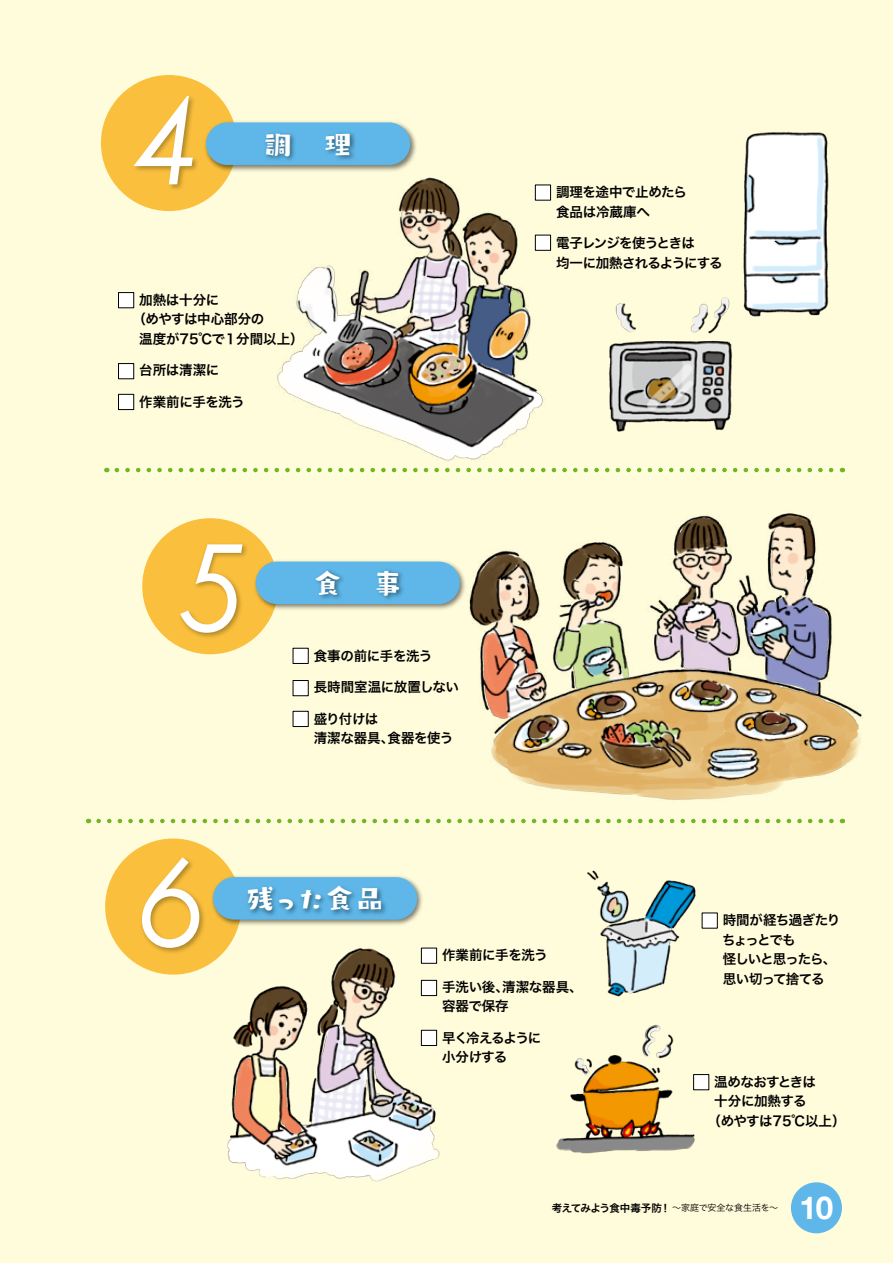
<style>
.page{position:relative;width:893px;height:1263px;background:#fffcdb}
.page>*{position:absolute;margin:0;border:0;box-sizing:border-box;transform-origin:0 0}
.t1{font:italic 120px "Century Gothic";color:#fff}
.t2{font:700 31.5px "Helvetica Neue";color:#fff}
.t3{font:30px "Baby Pop Std EB";letter-spacing:-.09em;color:#fff}
.t4{font:13.5px/19.5px "Hira Kaku Pro W6";letter-spacing:-.03em;color:#000}
.t5{font:13.5px/19.5px "Hira Kaku Pro W6";letter-spacing:-.06em;color:#000}
.t6{font:13.5px/19.5px "Hira Kaku Pro W6";letter-spacing:-.065em;color:#000}
.t7{font:13.5px "Hira Kaku Pro W6";color:#000}
.t8{font:13.5px/19.5px "Hira Kaku Pro W6";letter-spacing:-.08em;color:#000}
.t9{font:13.5px "Hira Kaku Pro W6";letter-spacing:-.01em;color:#000}
.t10{font:13.5px "Hira Kaku Pro W6";letter-spacing:-.05em;color:#000}
.t11{font:10.5px "Hira Kaku Pro W6";letter-spacing:-.045em;color:#000}
.s1{font-family:"Hira Kaku Pro W3";font-size:9px}
</style>
<div class="page">
<div style="left:101px;top:75px;width:136px;height:136px;background:#fac03d;border-radius:50%"></div>
<div style="left:142px;top:518px;width:136px;height:136px;background:#fac03d;border-radius:50%"></div>
<div style="left:105px;top:838px;width:136px;height:136px;background:#fac03d;border-radius:50%"></div>
<img style="left:129px;top:77px;width:83px;height:134px">
<img style="left:176px;top:523px;width:80px;height:132px">
<img style="left:136px;top:838px;width:80px;height:137px">
<svg style="left:99px;top:819px;width:744px;height:4px"></svg>
<img style="left:743px;top:132px;width:86px;height:185px">
<img style="left:277px;top:177px;width:275px;height:284px">
<img style="left:609px;top:284px;width:143px;height:148px">
<img style="left:469px;top:513px;width:393px;height:287px">
<img style="left:587px;top:870px;width:115px;height:127px">
<img style="left:556px;top:1025px;width:146px;height:129px">
<img style="left:212px;top:929px;width:228px;height:252px">
<div style="left:118px;top:293px;width:16px;height:15px;background:#fff"></div>
<div style="left:118px;top:292px;width:16px;height:16px;border:1px solid #000"></div>
<div style="left:118px;top:364px;width:16px;height:15px;background:#fff"></div>
<div style="left:118px;top:363px;width:16px;height:16px;border:1px solid #000"></div>
<div style="left:118px;top:394px;width:16px;height:16px;background:#fff"></div>
<div style="left:118px;top:394px;width:16px;height:16px;border:1px solid #000"></div>
<div style="left:293px;top:648px;width:15px;height:15px;background:#fff"></div>
<div style="left:293px;top:648px;width:16px;height:16px;border:1px solid #000"></div>
<div style="left:293px;top:680px;width:15px;height:16px;background:#fff"></div>
<div style="left:293px;top:680px;width:16px;height:16px;border:1px solid #000"></div>
<div style="left:293px;top:711px;width:15px;height:15px;background:#fff"></div>
<div style="left:293px;top:711px;width:16px;height:16px;border:1px solid #000"></div>
<div style="left:702px;top:913px;width:15px;height:15px;background:#fff"></div>
<div style="left:694px;top:1074px;width:15px;height:16px;background:#fff"></div>
<div style="left:693px;top:1074px;width:16px;height:16px;border:1px solid #000"></div>
<div style="left:421px;top:948px;width:16px;height:15px;background:#fff"></div>
<div style="left:421px;top:948px;width:16px;height:16px;border:1px solid #000"></div>
<div style="left:421px;top:980px;width:16px;height:15px;background:#fff"></div>
<div style="left:421px;top:980px;width:16px;height:16px;border:1px solid #000"></div>
<div style="left:421px;top:1030px;width:16px;height:15px;background:#fff"></div>
<div style="left:421px;top:1030px;width:16px;height:16px;border:1px solid #000"></div>
<div style="left:535px;top:185px;width:16px;height:15px;background:#fff"></div>
<div style="left:535px;top:184px;width:16px;height:17px;border:1px solid #000"></div>
<div style="left:535px;top:235px;width:16px;height:15px;background:#fff"></div>
<div style="left:535px;top:235px;width:16px;height:16px;border:1px solid #000"></div>
<svg style="left:117px;top:468px;width:726px;height:4px"></svg>
<img style="left:202px;top:118px;width:214px;height:56px">
<div style="left:206px;top:122px;width:204px;height:43px;background:#5eb7e8;border-radius:21px"></div>
<img style="left:259px;top:132px;width:103px;height:41px">
<img style="left:251px;top:557px;width:214px;height:56px">
<div style="left:256px;top:561px;width:204px;height:43px;background:#5eb7e8;border-radius:21px"></div>
<img style="left:308px;top:570px;width:103px;height:42px">
<img style="left:208px;top:872px;width:214px;height:57px">
<div style="left:213px;top:877px;width:204px;height:43px;background:#5eb7e8;border-radius:21px"></div>
<img style="left:241px;top:886px;width:153px;height:41px">
<div style="left:791px;top:1182px;width:51px;height:51px;background:#5eb7e8;border-radius:50%"></div>
<h1 class="t1" style="left:137px;top:57px;width:68px">4</h1>
<h3 class="t3" style="left:263px;top:121px;width:91px">調　理</h3>
<p class="t4" style="left:139px;top:289px;width:82px">加熱は十分に</p>
<p class="t4" style="left:132px;top:309px;width:133px">（めやすは中心部分の</p>
<p class="t7" style="left:139px;top:327px;width:166px">温度が75℃で１分間以上）</p>
<p class="t4" style="left:139px;top:360px;width:82px">台所は清潔に</p>
<p class="t4" style="left:139px;top:391px;width:107px">作業前に手を洗う</p>
<h1 class="t1" style="left:181px;top:503px;width:68px">5</h1>
<h3 class="t3" style="left:313px;top:560px;width:91px">食　事</h3>
<p class="t4" style="left:314px;top:645px;width:120px">食事の前に手を洗う</p>
<p class="t9" style="left:314px;top:675px;width:147px">長時間室温に放置しない</p>
<p class="t4" style="left:314px;top:708px;width:141px">盛り付けは<br>清潔な器具、食器を使う</p>
<p class="t4" style="left:556px;top:182px;width:133px">調理を途中で止めたら食品は冷蔵庫へ</p>
<p class="t6" style="left:556px;top:233px;width:168px">電子レンジを使うときは<br>均一に加熱されるようにする</p>
<h1 class="t1" style="left:141px;top:818px;width:68px">6</h1>
<h3 class="t3" style="left:245px;top:875px;width:141px">残った食品</h3>
<p class="t4" style="left:442px;top:945px;width:107px">作業前に手を洗う</p>
<p class="t4" style="left:442px;top:976px;width:142px">手洗い後、清潔な器具、容器で保存</p>
<p class="t8" style="left:442px;top:1027px;width:101px">早く冷えるように小分けする</p>
<p class="t5" style="left:722px;top:910px;width:120px">時間が経ち過ぎたりちょっとでも<br>怪しいと思ったら、思い切って捨てる</p>
<p class="t10" style="left:714px;top:1069px;width:103px">温めなおすときは</p>
<p class="t4" style="left:714px;top:1091px;width:94px">十分に加熱する</p>
<p class="t4" style="left:707px;top:1110px;width:140px">（めやすは75℃以上）</p>
<p class="t11" style="left:552px;top:1198px;width:228px">考えてみよう食中毒予防！<span class="s1">～家庭で安全な食生活を～</span></p>
<h2 class="t2" style="left:799px;top:1183px;width:35px">10</h2>
</div>
